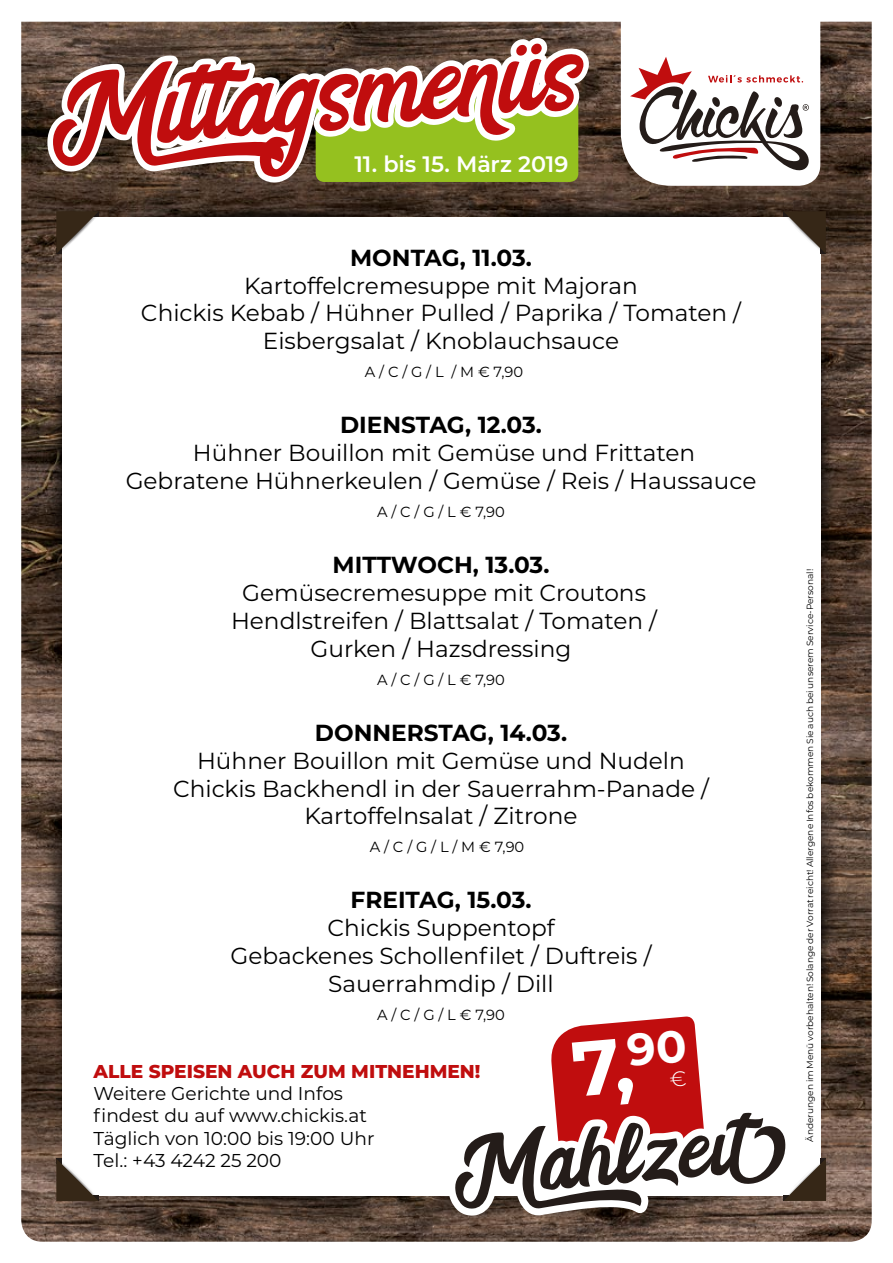
<style>
.page{position:relative;width:893px;height:1263px;background:#fff}
.page>*{position:absolute;margin:0;border:0;box-sizing:border-box;transform-origin:0 0}
.t1{font:133.05px "Bring Heart";color:#c00d0e}
.t2{font:105.75px "Bring Heart";color:#241c19}
.t3{font:700 77.25px "Montserrat";color:#fff}
.t4{font:23.25px/27.9px "Montserrat";color:#000;text-align:center}
.t5{font:700 23.25px "Montserrat";color:#000}
.t6{font:600 22.35px "Montserrat";letter-spacing:-.005em;color:#fff}
.t7{font:18.6px/22.4px "Montserrat";color:#000}
.t8{font:800 18.6px "Montserrat";color:#c00d0e}
.t9{font:14.7px "Montserrat";color:#000}
.t10{font:9px "Montserrat";color:#000}
</style>
<div class="page">
<img style="left:21px;top:22px;width:851px;height:1220px">
<img style="left:820px;top:268px;width:19px;height:878px">
<img style="left:109px;top:1201px;width:334px;height:8px">
<img style="left:43px;top:268px;width:19px;height:878px">
<div style="left:62px;top:217px;width:758px;height:978px;background:#fff"></div>
<svg style="left:56px;top:211px;width:43px;height:43px"></svg>
<svg style="left:56px;top:1058px;width:387px;height:143px"></svg>
<svg style="left:799px;top:1158px;width:27px;height:43px"></svg>
<svg style="left:783px;top:211px;width:43px;height:43px"></svg>
<img style="left:109px;top:202px;width:664px;height:15px">
<svg style="left:443px;top:1195px;width:83px;height:47px"></svg>
<svg style="left:746px;top:1184px;width:53px;height:58px"></svg>
<svg style="left:42px;top:21px;width:253px;height:180px"></svg>
<svg style="left:146px;top:27px;width:448px;height:190px"></svg>
<svg style="left:621px;top:22px;width:199px;height:164px"></svg>
<svg style="left:526px;top:1016px;width:220px;height:226px"></svg>
<h1 class="t1" style="left:42px;top:45px;width:529px;rotate:-5deg">Mittagsmenüs</h1>
<p class="t6" style="left:355px;top:148px;width:215px">11. bis 15. März 2019</p>
<p class="t5" style="left:350px;top:241px;width:183px">MONTAG, 11.03.</p>
<p class="t4" style="left:141px;top:270px;width:602px">Kartoffelcremesuppe mit Majoran<br>Chickis Kebab / Hühner Pulled / Paprika / Tomaten /<br>Eisbergsalat / Knoblauchsauce</p>
<p class="t9" style="left:365px;top:362px;width:160px">A / C / G / L / M € 7,90</p>
<p class="t5" style="left:340px;top:408px;width:203px">DIENSTAG, 12.03.</p>
<p class="t4" style="left:126px;top:438px;width:632px">Hühner Bouillon mit Gemüse und Frittaten<br>Gebratene Hühnerkeulen / Gemüse / Reis / Haussauce</p>
<p class="t9" style="left:377px;top:502px;width:129px">A / C / G / L € 7,90</p>
<p class="t5" style="left:333px;top:548px;width:218px">MITTWOCH, 13.03.</p>
<p class="t4" style="left:231px;top:578px;width:427px">Gemüsecremesuppe mit Croutons<br>Hendlstreifen / Blattsalat / Tomaten /<br>Gurken / Hazsdressing</p>
<p class="t9" style="left:377px;top:669px;width:129px">A / C / G / L € 7,90</p>
<p class="t5" style="left:315px;top:716px;width:254px">DONNERSTAG, 14.03.</p>
<p class="t4" style="left:173px;top:745px;width:537px">Hühner Bouillon mit Gemüse und Nudeln<br>Chickis Backhendl in der Sauerrahm-Panade /<br>Kartoffelnsalat / Zitrone</p>
<p class="t9" style="left:370px;top:837px;width:156px">A / C / G / L / M € 7,90</p>
<p class="t5" style="left:350px;top:883px;width:183px">FREITAG, 15.03.</p>
<p class="t4" style="left:231px;top:913px;width:422px">Chickis Suppentopf<br>Gebackenes Schollenfilet / Duftreis /<br>Sauerrahmdip / Dill</p>
<p class="t9" style="left:377px;top:1005px;width:129px">A / C / G / L € 7,90</p>
<h3 class="t3" style="left:567px;top:1014px;width:117px;rotate:-5deg">7,<sup>90</sup></h3>
<h2 class="t2" style="left:449px;top:1112px;width:296px;rotate:-5deg">Mahlzeit</h2>
<p class="t8" style="left:94px;top:1057px;width:388px">ALLE SPEISEN AUCH ZUM MITNEHMEN!</p>
<p class="t7" style="left:94px;top:1081px;width:282px">Weitere Gerichte und Infos findest du auf www.chickis.at<br>Täglich von 10:00 bis 19:00 Uhr<br>Tel.: +43 4242 25 200</p>
<p class="t10" style="left:804px;top:1142px;width:574px;rotate:-90deg">Änderungen im Menü vorbehalten! Solange der Vorrat reicht! Allergene Infos bekommen Sie auch bei unserem Service-Personal!</p>
</div>
